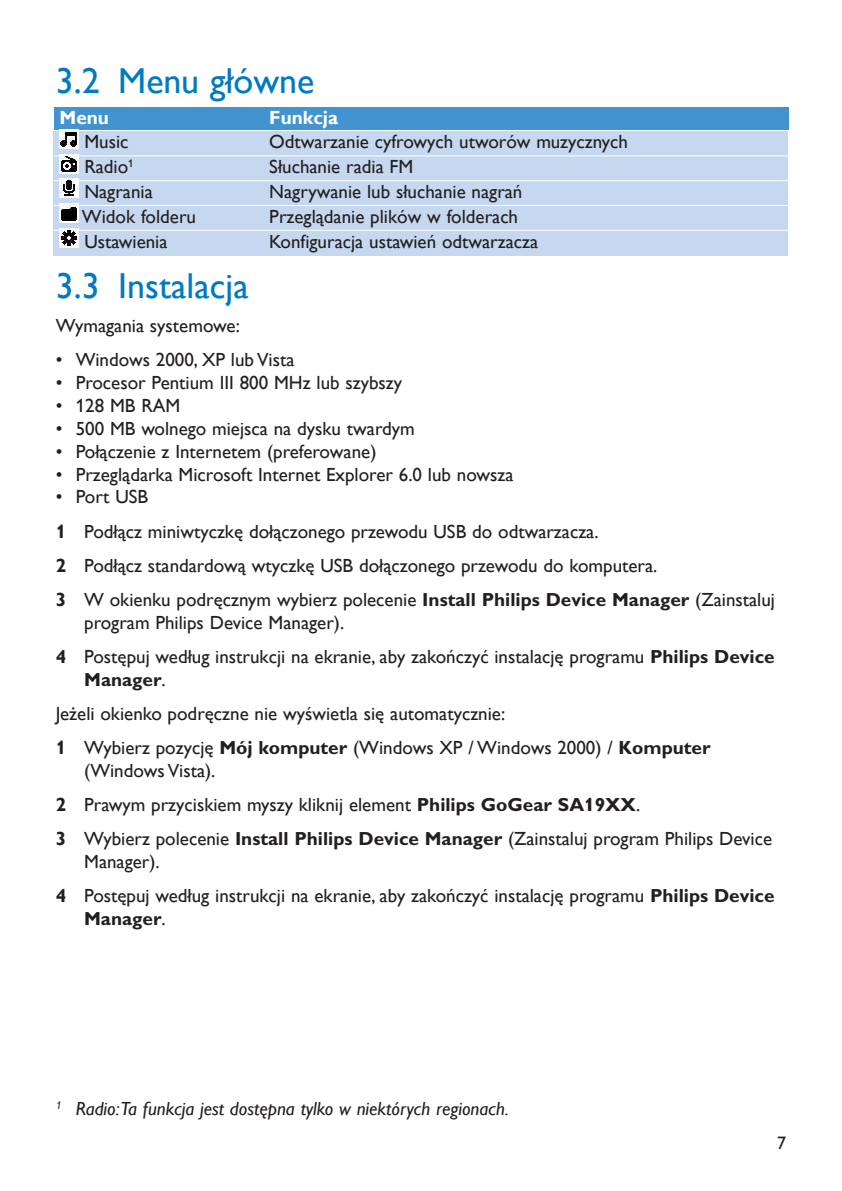
<style>
.page{position:relative;width:842px;height:1191px;background:#fff}
.page>*{position:absolute;margin:0;border:0;box-sizing:border-box;transform-origin:0 0}
.t1{font:36px "Gill Sans Alt One WGL";color:#007ac2}
.t2{font:19px/34.2px "Gill Sans Alt One WGL";color:#231f20}
.t3{font:italic 19px "Gill Sans Alt One WGL";color:#231f20}
.t4{font:700 19px "Gill Alt One";color:#231f20}
.t5{font:700 19px "Gill Sans Alt One WGL";color:#fff}
.t6{font:18px "Gill Sans Alt One WGL";color:#231f20}
.s1{font-weight:700}
.s2{font-family:"Gill Alt One";font-weight:700}
.s3{font-family:"Gill Sans Alt One WGL";font-weight:400}
</style>
<div class="page">
<div style="left:54px;top:107px;width:734px;height:23px;background:#4194d0"></div>
<div style="left:54px;top:131px;width:209px;height:124px;background:#c6d8ef"></div>
<div style="left:264px;top:131px;width:524px;height:124px;background:#c6d8ef"></div>
<hr style="left:54px;top:156px;width:734px;height:1px;background:#fff">
<hr style="left:54px;top:180px;width:734px;height:1px;background:#fff">
<hr style="left:54px;top:205px;width:734px;height:1px;background:#fff">
<hr style="left:54px;top:230px;width:734px;height:1px;background:#fff">
<img style="left:60px;top:129px;width:19px;height:19px">
<img style="left:60px;top:154px;width:19px;height:19px">
<img style="left:60px;top:179px;width:19px;height:19px">
<img style="left:60px;top:204px;width:19px;height:19px">
<img style="left:60px;top:229px;width:19px;height:19px">
<h1 class="t1" style="left:56px;top:56px;width:260px">3.2 Menu główne</h1>
<p class="t5" style="left:60px;top:104px;width:51px">Menu</p>
<p class="t5" style="left:269px;top:104px;width:70px">Funkcja</p>
<p class="t2" style="left:84px;top:125px;width:46px">Music</p>
<p class="t2" style="left:269px;top:125px;width:360px">Odtwarzanie cyfrowych utworów muzycznych</p>
<p class="t2" style="left:84px;top:149px;width:51px">Radio<sup>1</sup></p>
<p class="t2" style="left:269px;top:149px;width:146px">Słuchanie radia FM</p>
<p class="t2" style="left:84px;top:174px;width:70px">Nagrania</p>
<p class="t2" style="left:269px;top:174px;width:255px">Nagrywanie lub słuchanie nagrań</p>
<p class="t2" style="left:82px;top:199px;width:116px">Widok folderu</p>
<p class="t2" style="left:269px;top:199px;width:250px">Przeglądanie plików w folderach</p>
<p class="t2" style="left:84px;top:224px;width:85px">Ustawienia</p>
<p class="t2" style="left:269px;top:224px;width:270px">Konfiguracja ustawień odtwarzacza</p>
<h1 class="t1" style="left:56px;top:261px;width:194px">3.3 Instalacja</h1>
<p class="t2" style="left:56px;top:309px;width:185px">Wymagania systemowe:</p>
<p class="t2" style="left:56px;top:343px;width:240px">• Windows 2000, XP lub Vista</p>
<p class="t2" style="left:56px;top:365px;width:348px">• Procesor Pentium III 800 MHz lub szybszy</p>
<p class="t2" style="left:56px;top:388px;width:126px">• 128 MB RAM</p>
<p class="t2" style="left:56px;top:411px;width:361px">• 500 MB wolnego miejsca na dysku twardym</p>
<p class="t2" style="left:56px;top:434px;width:322px">• Połączenie z Internetem (preferowane)</p>
<p class="t2" style="left:56px;top:457px;width:459px">• Przeglądarka Microsoft Internet Explorer 6.0 lub nowsza</p>
<p class="t2" style="left:56px;top:479px;width:721px">• Port USB<br><span class="s1">1</span> Podłącz miniwtyczkę dołączonego przewodu USB do odtwarzacza.<br><span class="s1">2</span> Podłącz standardową wtyczkę USB dołączonego przewodu do komputera.<br><span class="s1">3</span> W okienku podręcznym wybierz polecenie <span class="s2">Install Philips Device Manager</span> (Zainstaluj</p>
<p class="t2" style="left:56px;top:605px;width:720px;text-indent:28px">program Philips Device Manager).<br><span class="s1">4</span> Postępuj według instrukcji na ekranie, aby zakończyć instalację programu <span class="s2">Philips Device</span></p>
<p class="t4" style="left:84px;top:668px;width:83px">Manager<span class="s3">.</span></p>
<p class="t2" style="left:56px;top:696px;width:656px">Jeżeli okienko podręczne nie wyświetla się automatycznie:<br><span class="s1">1</span> Wybierz pozycję <span class="s2">Mój komputer</span> (Windows XP / Windows 2000) / <span class="s2">Komputer</span></p>
<p class="t2" style="left:56px;top:753px;width:718px;text-indent:28px">(Windows Vista).<br><span class="s1">2</span> Prawym przyciskiem myszy kliknij element <span class="s2">Philips GoGear SA19XX</span>.<br><span class="s1">3</span> Wybierz polecenie <span class="s2">Install Philips Device Manager</span> (Zainstaluj program Philips Device</p>
<p class="t2" style="left:56px;top:844px;width:720px;text-indent:28px">Manager).<br><span class="s1">4</span> Postępuj według instrukcji na ekranie, aby zakończyć instalację programu <span class="s2">Philips Device</span></p>
<p class="t4" style="left:84px;top:907px;width:83px">Manager<span class="s3">.</span></p>
<p class="t3" style="left:56px;top:1095px;width:454px"><sup>1</sup> Radio:Ta funkcja jest dostępna tylko w niektórych regionach.</p>
<p class="t6" style="left:777px;top:1131px;width:10px">7</p>
</div>
